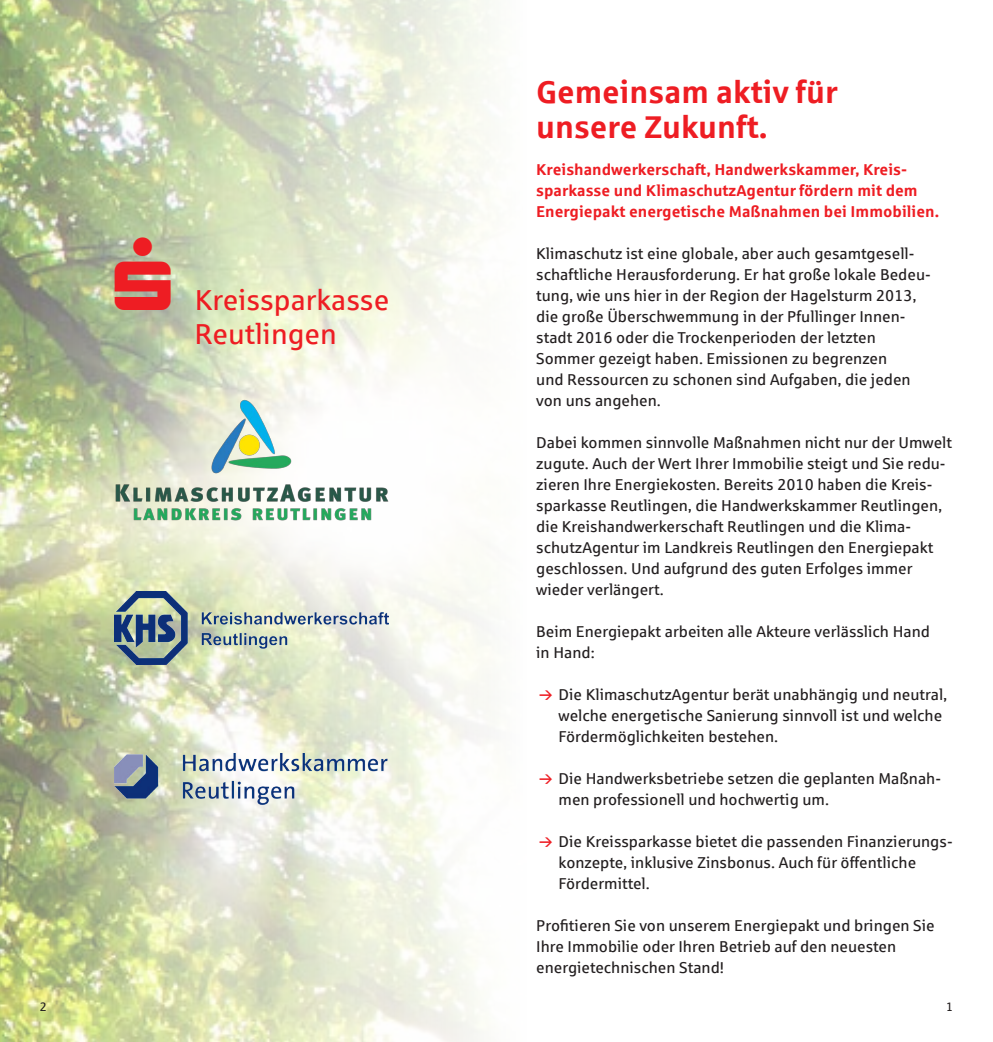
<style>
.page{position:relative;width:993px;height:1042px;background:#fff}
.page>*{position:absolute;margin:0;border:0;box-sizing:border-box;transform-origin:0 0}
.t1{font:700 31.5px "Sparkasse Rg";color:#ee1d23}
.t2{font:28.88px "Sparkasse Rg";color:#ee1d23}
.Fliesstext{font:15.75px/21px "Sparkasse Rg";color:#231f20}
.Aufzaehlung{font:15.75px/21px "Sparkasse Rg";color:#231f20}
.Fliesstext-2{font:700 15.75px "Sparkasse Rg";color:#ee1d23}
.Kolumnentitel_und_Pa{font:12.25px "Sparkasse Rg";color:#231f20}
</style>
<div class="page">
<img style="left:0;top:0;width:491px;height:1042px">
<img style="left:115px;top:754px;width:272px;height:73px">
<img style="left:115px;top:592px;width:273px;height:72px">
<img style="left:104px;top:378px;width:290px;height:171px">
<svg style="left:115px;top:237px;width:56px;height:73px;background:#b5c0a2"></svg>
<p class="t2" style="left:195px;top:282px;width:196px">Kreissparkasse</p>
<p class="t2" style="left:194px;top:317px;width:144px">Reutlingen</p>
<p class="t1" style="left:536px;top:72px;width:303px">Gemeinsam aktiv für</p>
<p class="t1" style="left:536px;top:107px;width:233px">unsere Zukunft.</p>
<p class="Fliesstext-2" style="left:536px;top:160px;width:372px">Kreishandwerkerschaft, Handwerkskammer, Kreis-</p>
<p class="Fliesstext-2" style="left:536px;top:181px;width:383px">sparkasse und KlimaschutzAgentur fördern mit dem</p>
<p class="Fliesstext-2" style="left:536px;top:202px;width:404px">Energiepakt energetische Maßnahmen bei Immobilien.</p>
<p class="Fliesstext" style="left:536px;top:243px;width:379px">Klimaschutz ist eine globale, aber auch gesamtgesell-</p>
<p class="Fliesstext" style="left:536px;top:264px;width:396px">schaftliche Herausforderung. Er hat große lokale Bedeu-</p>
<p class="Fliesstext" style="left:536px;top:285px;width:381px">tung, wie uns hier in der Region der Hagelsturm 2013,</p>
<p class="Fliesstext" style="left:536px;top:306px;width:370px">die große Überschwemmung in der Pfullinger Innen-</p>
<p class="Fliesstext" style="left:536px;top:327px;width:341px">stadt 2016 oder die Trockenperioden der letzten</p>
<p class="Fliesstext" style="left:536px;top:348px;width:352px">Sommer gezeigt haben. Emissionen zu begrenzen</p>
<p class="Fliesstext" style="left:536px;top:369px;width:376px">und Ressourcen zu schonen sind Aufgaben, die jeden</p>
<p class="Fliesstext" style="left:536px;top:390px;width:126px">von uns angehen.</p>
<p class="Fliesstext" style="left:536px;top:432px;width:417px">Dabei kommen sinnvolle Maßnahmen nicht nur der Umwelt</p>
<p class="Fliesstext" style="left:536px;top:453px;width:411px">zugute. Auch der Wert Ihrer Immobilie steigt und Sie redu-</p>
<p class="Fliesstext" style="left:536px;top:474px;width:407px">zieren Ihre Energiekosten. Bereits 2010 haben die Kreis&shy;sparkasse Reutlingen, die Handwerkskammer Reutlingen, die Kreishandwerkerschaft Reutlingen und die Klima&shy;schutzAgentur im Landkreis Reutlingen den Energiepakt geschlossen. Und aufgrund des guten Erfolges immer wieder verlängert.</p>
<p class="Fliesstext" style="left:536px;top:621px;width:395px">Beim Energiepakt arbeiten alle Akteure verlässlich Hand in Hand:</p>
<p class="Aufzaehlung" style="left:558px;top:684px;width:390px">Die KlimaschutzAgentur berät unabhängig und neutral, welche energetische Sanierung sinnvoll ist und welche<br>Fördermöglichkeiten bestehen.</p>
<p class="Aufzaehlung" style="left:558px;top:768px;width:384px">Die Handwerksbetriebe setzen die geplanten Maßnah&shy;men professionell und hochwertig um.</p>
<p class="Aufzaehlung" style="left:558px;top:831px;width:395px">Die Kreissparkasse bietet die passenden Finanzierungs&shy;konzepte, inklusive Zinsbonus. Auch für öffentliche<br>Fördermittel.</p>
<p class="Fliesstext" style="left:536px;top:915px;width:400px">Profitieren Sie von unserem Energiepakt und bringen Sie</p>
<p class="Fliesstext" style="left:536px;top:936px;width:361px">Ihre Immobilie oder Ihren Betrieb auf den neuesten</p>
<p class="Fliesstext" style="left:536px;top:957px;width:189px">energietechnischen Stand!</p>
<p class="Kolumnentitel_und_Pa" style="left:40px;top:999px;width:9px">2</p>
<p class="Kolumnentitel_und_Pa" style="left:945px;top:999px;width:9px">1</p>
</div>
